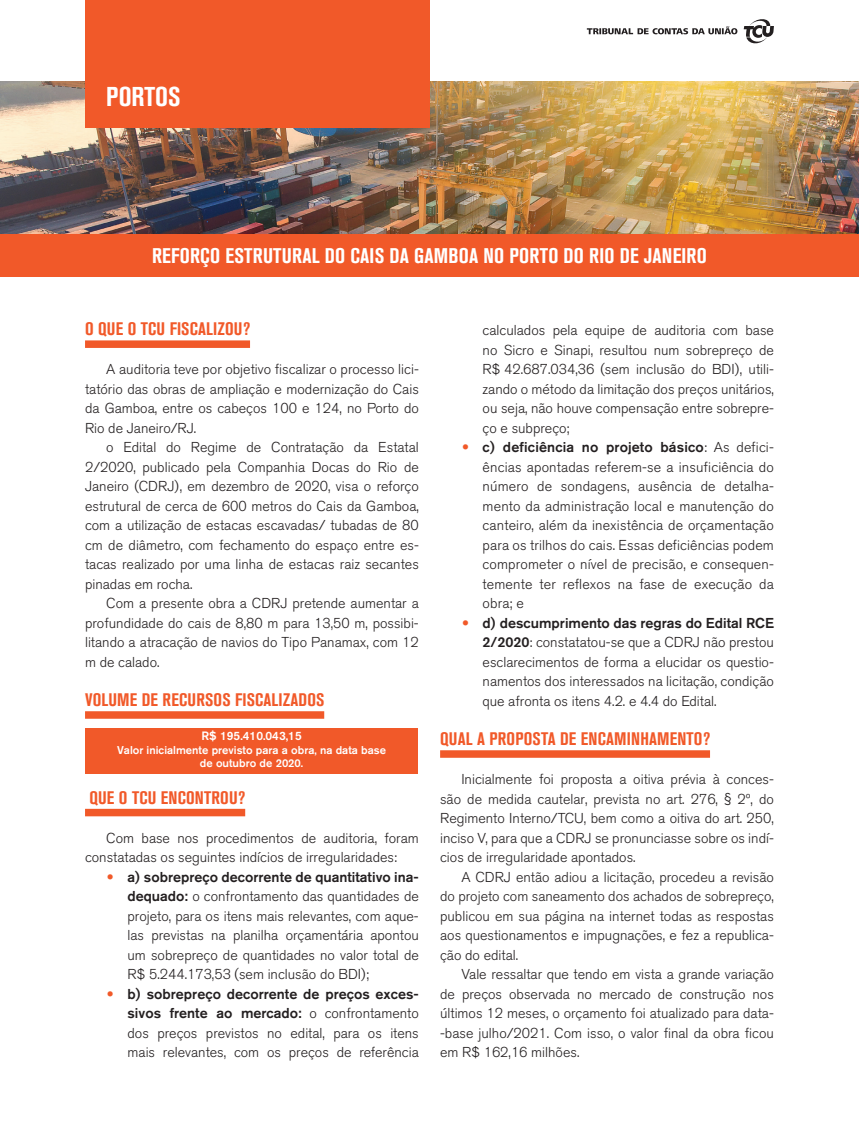
<style>
.page{position:relative;width:859px;height:1132px;background:#fff}
.page>*{position:absolute;margin:0;border:0;box-sizing:border-box;transform-origin:0 0}
.t1{font:27px "Akzidenz Grotesk BQ Bd Cnd Alt";color:#fff}
.t2{font:700 condensed 21px "Akzidenz Grotesk BQ";letter-spacing:.01em;color:#fff}
.t3{font:700 condensed 18px "Akzidenz Grotesk BQ";letter-spacing:.01em;color:#f15929}
.t4{font:300 14.25px/19.5px "Akzidenz Grotesk BQ";color:#231f20;text-align:justify}
.t5{font:500 12px "Akzidenz Grotesk BQ";color:#fff}
.t6{font:500 11.25px/13.5px "Akzidenz Grotesk BQ";color:#fff;text-align:center}
.s1{font-family:"Calibri";font-weight:400;font-size:16.5px;color:#f15929}
.s2{font-weight:500}
</style>
<div class="page">
<img style="left:0;top:82px;width:859px;height:152px">
<div style="left:85px;top:0;width:344px;height:128px;background:#f15929"></div>
<svg style="left:744px;top:19px;width:30px;height:25px"></svg>
<svg style="left:587px;top:26px;width:150px;height:8px"></svg>
<div style="left:0;top:234px;width:859px;height:42px;background:#f15929"></div>
<div style="left:85px;top:340px;width:165px;height:8px;background:#f15929"></div>
<div style="left:85px;top:711px;width:239px;height:7px;background:#f15929"></div>
<div style="left:85px;top:808px;width:160px;height:8px;background:#f15929"></div>
<div style="left:440px;top:750px;width:270px;height:7px;background:#f15929"></div>
<div style="left:85px;top:727px;width:333px;height:46px;background:#f15929"></div>
<h1 class="t1" style="left:106px;top:81px;width:76px">PORTOS</h1>
<h2 class="t2" style="left:152px;top:243px;width:556px">REFORÇO ESTRUTURAL DO CAIS DA GAMBOA NO PORTO DO RIO DE JANEIRO</h2>
<p class="t3" style="left:85px;top:318px;width:167px">O QUE O TCU FISCALIZOU?</p>
<p class="t4" style="left:85px;top:359px;width:335px;text-indent:21px">A auditoria teve por objetivo fiscalizar o processo lici&shy;tatório das obras de ampliação e modernização do Cais da Gamboa, entre os cabeços 100 e 124, no Porto do Rio de Janeiro/RJ.</p>
<p class="t4" style="left:85px;top:437px;width:335px;text-indent:21px">o Edital do Regime de Contratação da Estatal 2/2020, publicado pela Companhia Docas do Rio de Janeiro (CDRJ), em dezembro de 2020, visa o reforço estrutural de cerca de 600 metros do Cais da Gamboa, com a utilização de estacas escavadas/ tubadas de 80 cm de diâmetro, com fechamento do espaço entre es&shy;tacas realizado por uma linha de estacas raiz secantes pinadas em rocha.</p>
<p class="t4" style="left:85px;top:593px;width:335px;text-indent:21px">Com a presente obra a CDRJ pretende aumentar a profundidade do cais de 8,80 m para 13,50 m, possibi&shy;litando a atracação de navios do Tipo Panamax, com 12 m de calado.</p>
<p class="t3" style="left:85px;top:689px;width:241px">VOLUME DE RECURSOS FISCALIZADOS</p>
<p class="t5" style="left:201px;top:728px;width:102px">R$ 195.410.043,15</p>
<p class="t6" style="left:117px;top:742px;width:270px">Valor inicialmente previsto para a obra, na data base de outubro de 2020.</p>
<p class="t3" style="left:89px;top:786px;width:158px">QUE O TCU ENCONTROU?</p>
<p class="t4" style="left:85px;top:827px;width:335px;text-indent:21px">Com base nos procedimentos de auditoria, foram constatadas os seguintes indícios de irregularidades:</p>
<p class="t4" style="left:128px;top:866px;width:293px;text-indent:-21px"><span class="s1">•</span> <span class="s2">a) sobrepreço decorrente de quantitativo ina&shy;dequado:</span> o confrontamento das quantidades de projeto, para os itens mais relevantes, com aque&shy;las previstas na planilha orçamentária apontou um sobrepreço de quantidades no valor total de R$ 5.244.173,53 (sem inclusão do BDI);</p>
<p class="t4" style="left:128px;top:983px;width:293px;text-indent:-21px"><span class="s1">•</span> <span class="s2">b) sobrepreço decorrente de preços exces&shy;sivos frente ao mercado:</span> o confrontamento dos preços previstos no edital, para os itens mais relevantes, com os preços de referência</p>
<p class="t4" style="left:483px;top:320px;width:293px">calculados pela equipe de auditoria com base no Sicro e Sinapi, resultou num sobrepreço de R$ 42.687.034,36 (sem inclusão do BDI), utili&shy;zando o método da limitação dos preços unitários, ou seja, não houve compensação entre sobrepre&shy;ço e subpreço;</p>
<p class="t4" style="left:483px;top:437px;width:293px;text-indent:-21px"><span class="s1">•</span> <span class="s2">c) deficiência no projeto básico</span>: As defici&shy;ências apontadas referem-se a insuficiência do número de sondagens, ausência de detalha&shy;mento da administração local e manutenção do canteiro, além da inexistência de orçamentação para os trilhos do cais. Essas deficiências podem comprometer o nível de precisão, e consequen&shy;temente ter reflexos na fase de execução da obra; e</p>
<p class="t4" style="left:483px;top:613px;width:293px;text-indent:-21px"><span class="s1">•</span> <span class="s2">d) descumprimento das regras do Edital RCE 2/2020</span>: constatatou-se que a CDRJ não prestou esclarecimentos de forma a elucidar os questio&shy;namentos dos interessados na licitação, condição que afronta os itens 4.2. e 4.4 do Edital.</p>
<p class="t3" style="left:440px;top:728px;width:272px">QUAL A PROPOSTA DE ENCAMINHAMENTO?</p>
<p class="t4" style="left:440px;top:769px;width:335px;text-indent:21px">Inicialmente foi proposta a oitiva prévia à conces&shy;são de medida cautelar, prevista no art. 276, § 2º, do Regimento Interno/TCU, bem como a oitiva do art. 250, inciso V, para que a CDRJ se pronunciasse sobre os indí&shy;cios de irregularidade apontados.</p>
<p class="t4" style="left:440px;top:866px;width:335px;text-indent:21px">A CDRJ então adiou a licitação, procedeu a revisão do projeto com saneamento dos achados de sobrepreço, publicou em sua página na internet todas as respostas aos questionamentos e impugnações, e fez a republica&shy;ção do edital.</p>
<p class="t4" style="left:440px;top:964px;width:335px;text-indent:21px">Vale ressaltar que tendo em vista a grande variação de preços observada no mercado de construção nos últimos 12 meses, o orçamento foi atualizado para data--base julho/2021. Com isso, o valor final da obra ficou em R$ 162,16 milhões.</p>
</div>
